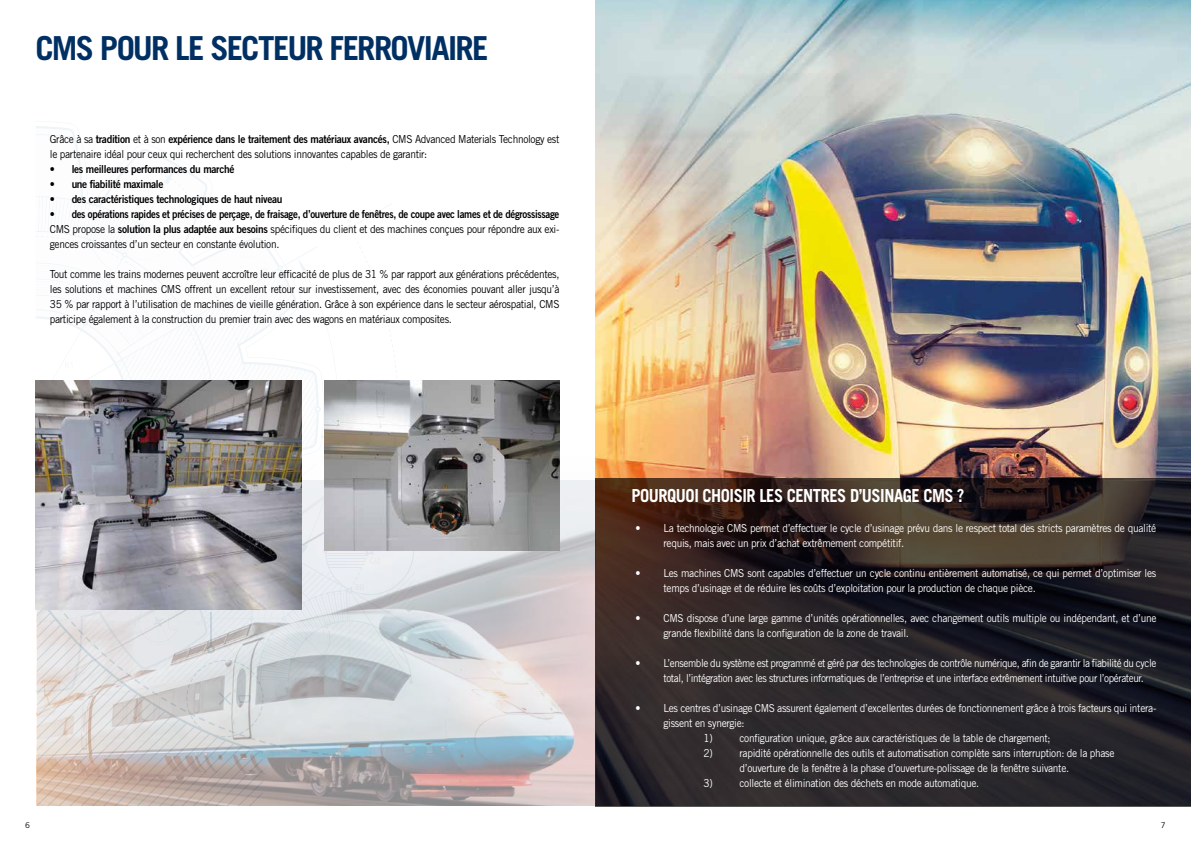
<style>
.page{position:relative;width:1191px;height:842px;background:#fff}
.page>*{position:absolute;margin:0;border:0;box-sizing:border-box;transform-origin:0 0}
.t1{font:700 33.1px "Trade Gothic LT Std";letter-spacing:-.055em;color:#003063}
.t2{font:700 18px "Trade Gothic LT Std";letter-spacing:-.03em;color:#fff;scale:.92 1}
.t3{font:11px/15px "Trade Gothic LT Std";letter-spacing:-.03em;color:#fff;scale:.92 1}
.t4{font:11px/15px "Trade Gothic LT Std";letter-spacing:-.03em;color:#000;scale:.92 1}
.t5{font:11px "Trade Gothic LT Std Bd 2";letter-spacing:-.03em;color:#000;scale:.92 1}
.t6{font:11px "Trade Gothic LT Std Bd 2";letter-spacing:-.03em;color:#000;scale:.88 1}
.t7{font:8px "Trade Gothic LT Std";color:#000}
.s1{font-family:"Trade Gothic LT Std"}
.s2{font-family:"Trade Gothic LT Std Bd 2"}
</style>
<div class="page">
<img style="left:595px;top:0;width:596px;height:479px">
<svg style="left:414px;top:481px;width:181px;height:325px;background:#cecbce"></svg>
<svg style="left:595px;top:479px;width:596px;height:328px;background:#2b2425"></svg>
<svg style="left:36px;top:165px;width:378px;height:641px"></svg>
<img style="left:324px;top:380px;width:235px;height:171px">
<img style="left:36px;top:380px;width:266px;height:229px">
<h1 class="t1" style="left:36px;top:28px;width:454px">CMS POUR LE SECTEUR FERROVIAIRE</h1>
<p class="t5" style="left:50px;top:133px;width:555px"><span class="s1">Grâce à sa</span> tradition <span class="s1">et à son</span> expérience dans le traitement des matériaux avancés, <span class="s1">CMS Advanced Materials Technology est</span></p>
<p class="t4" style="left:50px;top:147px;width:412px">le partenaire idéal pour ceux qui recherchent des solutions innovantes capables de garantir:</p>
<p class="t5" style="left:50px;top:163px;width:202px"><span class="s1">•</span> les meilleures performances du marché</p>
<p class="t5" style="left:50px;top:178px;width:125px"><span class="s1">•</span> une fiabilité maximale</p>
<p class="t5" style="left:50px;top:193px;width:254px"><span class="s1">•</span> des caractéristiques technologiques de haut niveau</p>
<p class="t6" style="left:50px;top:208px;width:580px"><span class="s1">•</span> des opérations rapides et précises de perçage, de fraisage, d’ouverture de fenêtres, de coupe avec lames et de dégrossissage</p>
<p class="t4" style="left:50px;top:222px;width:555px">CMS propose la <span class="s2">solution la plus adaptée aux besoins</span> spécifiques du client et des machines conçues pour répondre aux exi&shy;gences croissantes d’un secteur en constante évolution.</p>
<p class="t4" style="left:50px;top:267px;width:555px;text-align:justify">Tout comme les trains modernes peuvent accroître leur efficacité de plus de 31 % par rapport aux générations précédentes, les solutions et machines CMS offrent un excellent retour sur investissement, avec des économies pouvant aller jusqu’à 35 % par rapport à l’utilisation de machines de vieille génération. Grâce à son expérience dans le secteur aérospatial, CMS participe également à la construction du premier train avec des wagons en matériaux composites.</p>
<h2 class="t2" style="left:631px;top:485px;width:363px">POURQUOI CHOISIR LES CENTRES D’USINAGE CMS ?</h2>
<p class="t3" style="left:663px;top:521px;width:537px;text-indent:-28px">• La technologie CMS permet d’effectuer le cycle d’usinage prévu dans le respect total des stricts paramètres de qualité requis, mais avec un prix d’achat extrêmement compétitif.</p>
<p class="t3" style="left:663px;top:566px;width:537px;text-indent:-28px">• Les machines CMS sont capables d’effectuer un cycle continu entièrement automatisé, ce qui permet d’optimiser les temps d’usinage et de réduire les coûts d’exploitation pour la production de chaque pièce.</p>
<p class="t3" style="left:663px;top:611px;width:537px;text-indent:-28px">• CMS dispose d’une large gamme d’unités opérationnelles, avec changement outils multiple ou indépendant, et d’une grande flexibilité dans la configuration de la zone de travail.</p>
<p class="t3" style="left:663px;top:656px;width:537px;text-indent:-28px">• L’ensemble du système est programmé et géré par des technologies de contrôle numérique, afin de garantir la fiabilité du cycle total, l’intégration avec les structures informatiques de l’entreprise et une interface extrêmement intuitive pour l’opérateur.</p>
<p class="t3" style="left:635px;top:701px;width:567px">• Les centres d’usinage CMS assurent également d’excellentes durées de fonctionnement grâce à trois facteurs qui intera-</p>
<p class="t3" style="left:663px;top:716px;width:90px">gissent en synergie:</p>
<p class="t3" style="left:703px;top:731px;width:12px">1)</p>
<p class="t3" style="left:739px;top:731px;width:339px">configuration unique, grâce aux caractéristiques de la table de chargement;</p>
<p class="t3" style="left:703px;top:746px;width:12px">2)</p>
<p class="t3" style="left:739px;top:746px;width:409px">rapidité opérationnelle des outils et automatisation complète sans interruption: de la phase d’ouverture de la fenêtre à la phase d’ouverture-polissage de la fenêtre suivante.</p>
<p class="t3" style="left:703px;top:776px;width:12px">3)</p>
<p class="t3" style="left:739px;top:776px;width:262px">collecte et élimination des déchets en mode automatique.</p>
<p class="t7" style="left:25px;top:820px;width:6px">6</p>
<p class="t7" style="left:1160px;top:820px;width:6px">7</p>
</div>
